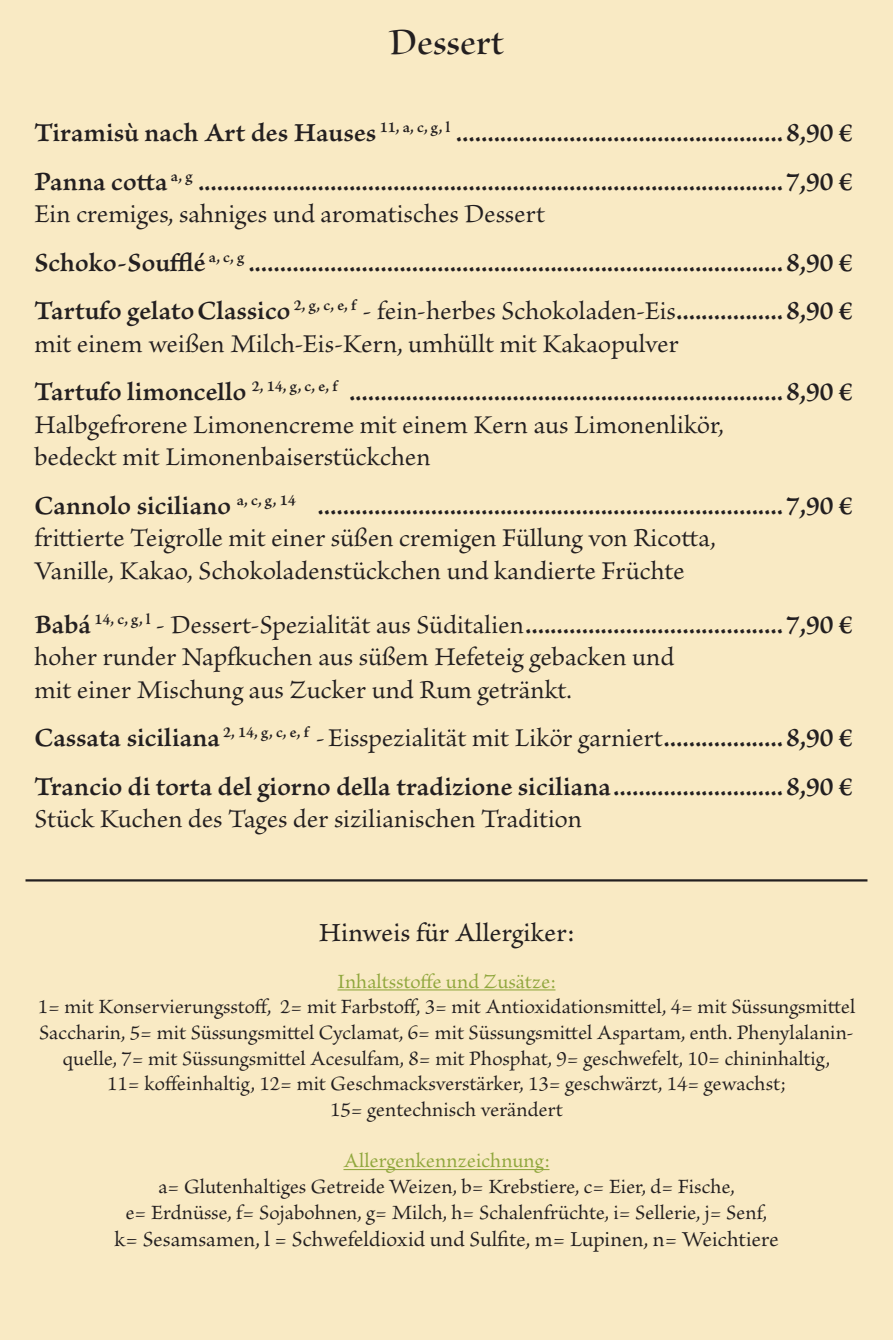
<style>
.page{position:relative;width:893px;height:1340px;background:#fff}
.page>*{position:absolute;margin:0;border:0;box-sizing:border-box;transform-origin:0 0}
.t1{font:40.5px "Brioso Pro Semibold Disp";letter-spacing:.01em;color:#231f20}
.t2{font:27px/48.6px "Brioso Pro Semibold Capt";letter-spacing:.005em;color:#231f20}
.t3{font:27px/32.4px "Brioso Pro";letter-spacing:.005em;color:#231f20}
.t4{font:27px "Brioso Pro Capt";letter-spacing:.005em;color:#231f20}
.t5{font:22.5px "Brioso Pro";color:#231f20}
.t6{font:21.38px/25.7px "Brioso Pro";color:#231f20;text-align:center}
.t7{font:21.38px "Brioso Pro";color:#90a73d}
.s1{font-family:"Brioso Pro"}
</style>
<div class="page">
<div style="left:0;top:0;width:893px;height:1339px;background:#f9eac4"></div>
<hr style="left:337px;top:989px;width:218px;height:1px;background:#90a73d">
<hr style="left:343px;top:1168px;width:206px;height:2px;background:#90a73d">
<hr style="left:26px;top:879px;width:841px;height:2px;background:#231f20">
<h1 class="t1" style="left:389px;top:21px;width:116px">Dessert</h1>
<p class="t2" style="left:34px;top:109px;width:820px">Tiramisù nach Art des Hauses <sup>11,</sup> <sup>a,</sup> <sup>c,</sup> <sup>g,</sup> <sup>l</sup> ....................................................8,90 €<br>Panna cotta <sup>a,</sup> <sup>g</sup> .............................................................................................7,90 €</p>
<p class="t3" style="left:34px;top:199px;width:512px">Ein cremiges, sahniges und aromatisches Dessert</p>
<p class="t2" style="left:34px;top:239px;width:820px">Schoko-Soufflé <sup>a,</sup> <sup>c,</sup> <sup>g</sup> .....................................................................................8,90 €<br>Tartufo gelatoClassico <sup>2,</sup> <sup>g,</sup> <sup>c,</sup> <sup>e,</sup> <sup>f</sup> <span class="s1">- fein-herbes Schokoladen-Eis</span>.................8,90 €</p>
<p class="t3" style="left:34px;top:329px;width:646px">mit einem weißen Milch-Eis-Kern, umhüllt mit Kakaopulver</p>
<p class="t2" style="left:34px;top:368px;width:820px">Tartufo limoncello <sup>2,</sup> <sup>14,</sup> <sup>g,</sup> <sup>c,</sup> <sup>e,</sup> <sup>f</sup> .....................................................................8,90 €</p>
<p class="t3" style="left:34px;top:410px;width:691px">Halbgefrorene Limonencreme mit einem Kern aus Limonenlikör, bedeckt mit Limonenbaiserstückchen</p>
<p class="t2" style="left:34px;top:482px;width:820px">Cannolo siciliano <sup>a,</sup> <sup>c,</sup> <sup>g,</sup> <sup>14</sup> ..........................................................................7,90 €</p>
<p class="t3" style="left:34px;top:523px;width:683px">frittierte Teigrolle mit einer süßen cremigen Füllung von Ricotta,<br>Vanille, Kakao, Schokoladenstückchen und kandierte Früchte</p>
<p class="t2" style="left:34px;top:601px;width:820px">Babá <sup>14,</sup> <sup>c,</sup> <sup>g,</sup> <sup>l</sup> <span class="s1">- Dessert-Spezialität aus Süditalien</span>.........................................7,90 €</p>
<p class="t3" style="left:34px;top:642px;width:641px">hoher runder Napfkuchen aus süßem Hefeteig gebacken und mit einer Mischung aus Zucker und Rum getränkt.</p>
<p class="t2" style="left:34px;top:714px;width:820px">Cassata siciliana <sup>2,</sup> <sup>14,</sup> <sup>g,</sup> <sup>c,</sup> <sup>e,</sup> <sup>f</sup> <span class="s1">-Eisspezialität mit Likör garniert</span>...................8,90 €<br>Trancio di torta del giorno della tradizione siciliana...........................8,90 €</p>
<p class="t3" style="left:34px;top:804px;width:549px">Stück Kuchen des Tages der sizilianischen Tradition</p>
<p class="t4" style="left:319px;top:915px;width:257px">Hinweis für Allergiker:</p>
<p class="t7" style="left:337px;top:969px;width:219px">Inhaltsstoffe und Zusätze:</p>
<p class="t6" style="left:38px;top:995px;width:819px">1= mit Konservierungsstoff, 2= mit Farbstoff, 3= mit Antioxidationsmittel, 4= mit Süssungsmittel Saccharin, 5= mit Süssungsmittel Cyclamat, 6= mit Süssungsmittel Aspartam, enth. Phenylalanin&shy;quelle, 7= mit Süssungsmittel Acesulfam, 8= mit Phosphat, 9= geschwefelt, 10= chininhaltig,<br>11= koffeinhaltig, 12= mit Geschmacksverstärker, 13= geschwärzt, 14= gewachst;<br>15= gentechnisch verändert</p>
<p class="t7" style="left:343px;top:1149px;width:207px">Allergenkennzeichnung:</p>
<p class="t6" style="left:126px;top:1174px;width:643px">a= Glutenhaltiges Getreide Weizen, b= Krebstiere, c= Eier, d= Fische,<br>e= Erdnüsse, f= Sojabohnen, g= Milch, h= Schalenfrüchte, i= Sellerie, j= Senf,</p>
<p class="t5" style="left:114px;top:1226px;width:665px">k= Sesamsamen, l = Schwefeldioxid und Sulfite, m= Lupinen, n= Weichtiere</p>
</div>
